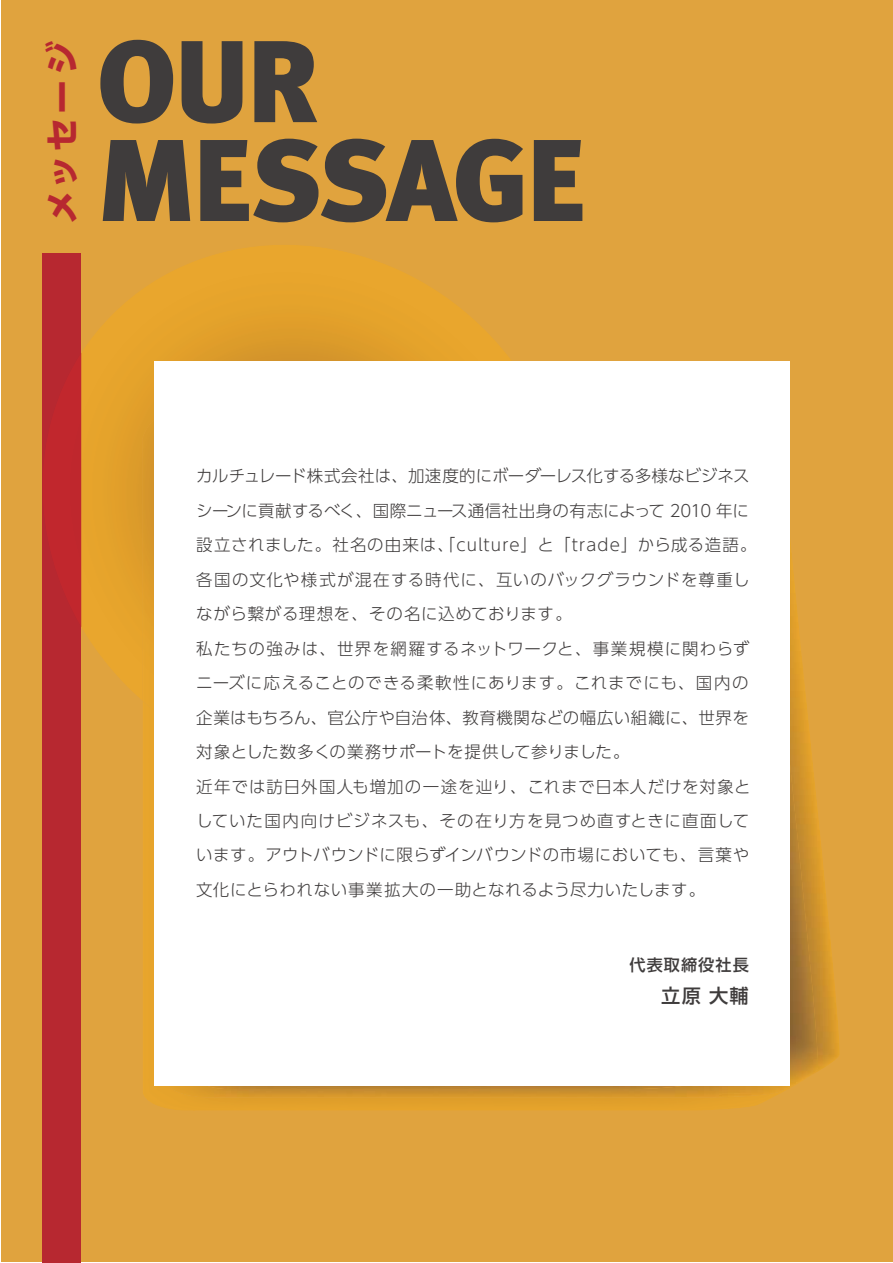
<style>
.page{position:relative;width:893px;height:1263px;background:#fff}
.page>*{position:absolute;margin:0;border:0;box-sizing:border-box;transform-origin:0 0}
.t1{font:116.1px/98.9px "Meta Black LF";letter-spacing:-.02em;color:#3f3c3c}
.t2{font:34.2px "UD Shin Go Pro Bold 90 msp RKSJ H";letter-spacing:.1em;color:#b72830}
.t3{font:19.2px "UD Shin Go NT Pro Medium 90 msp RKSJ H";color:#3f3c3c}
.t4{font:16.5px/34.5px "UD Shin Go Pro Light 90 msp RKSJ H";letter-spacing:.035em;color:#3f3c3c}
.t5{font:16.05px "UD Shin Go NT Pro Medium 90 msp RKSJ H";letter-spacing:.07em;color:#3f3c3c}
</style>
<div class="page">
<div style="left:1px;top:1px;width:892px;height:1261px;background:#e0a33e"></div>
<div style="left:43px;top:253px;width:38px;height:1009px;background:#b72830"></div>
<div style="left:143px;top:718px;width:50px;height:392px;background:#e7a42c"></div>
<img style="left:193px;top:1097px;width:579px;height:14px">
<img style="left:818px;top:820px;width:22px;height:251px">
<img style="left:768px;top:542px;width:50px;height:555px">
<img style="left:164px;top:1085px;width:50px;height:12px">
<img style="left:718px;top:1085px;width:50px;height:12px">
<svg style="left:81px;top:245px;width:430px;height:456px"></svg>
<img style="left:143px;top:411px;width:11px;height:307px">
<div style="left:154px;top:361px;width:636px;height:724px;background:#fff"></div>
<h2 class="t2" style="left:50px;top:224px;width:184px;rotate:-90deg">メッセージ</h2>
<h1 class="t1" style="left:97px;top:32px;width:489px">OUR<br>MESSAGE</h1>
<p class="t4" style="left:196px;top:461px;width:562px">カルチュレード株式会社は、加速度的にボーダーレス化する多様なビジネスシーンに貢献するべく、国際ニュース通信社出身の有志によって 2010 年に設立されました。社名の由来は、「culture」と「trade」から成る造語。各国の文化や様式が混在する時代に、互いのバックグラウンドを尊重しながら繋がる理想を、その名に込めております。<br>私たちの強みは、世界を網羅するネットワークと、事業規模に関わらずニーズに応えることのできる柔軟性にあります。これまでにも、国内の企業はもちろん、官公庁や自治体、教育機関などの幅広い組織に、世界を対象とした数多くの業務サポートを提供して参りました。<br>近年では訪日外国人も増加の一途を辿り、これまで日本人だけを対象としていた国内向けビジネスも、その在り方を見つめ直すときに直面しています。アウトバウンドに限らずインバウンドの市場においても、言葉や文化にとらわれない事業拡大の一助となれるよう尽力いたします。</p>
<p class="t5" style="left:629px;top:959px;width:121px">代表取締役社長</p>
<p class="t3" style="left:661px;top:989px;width:89px">立原 大輔</p>
</div>
